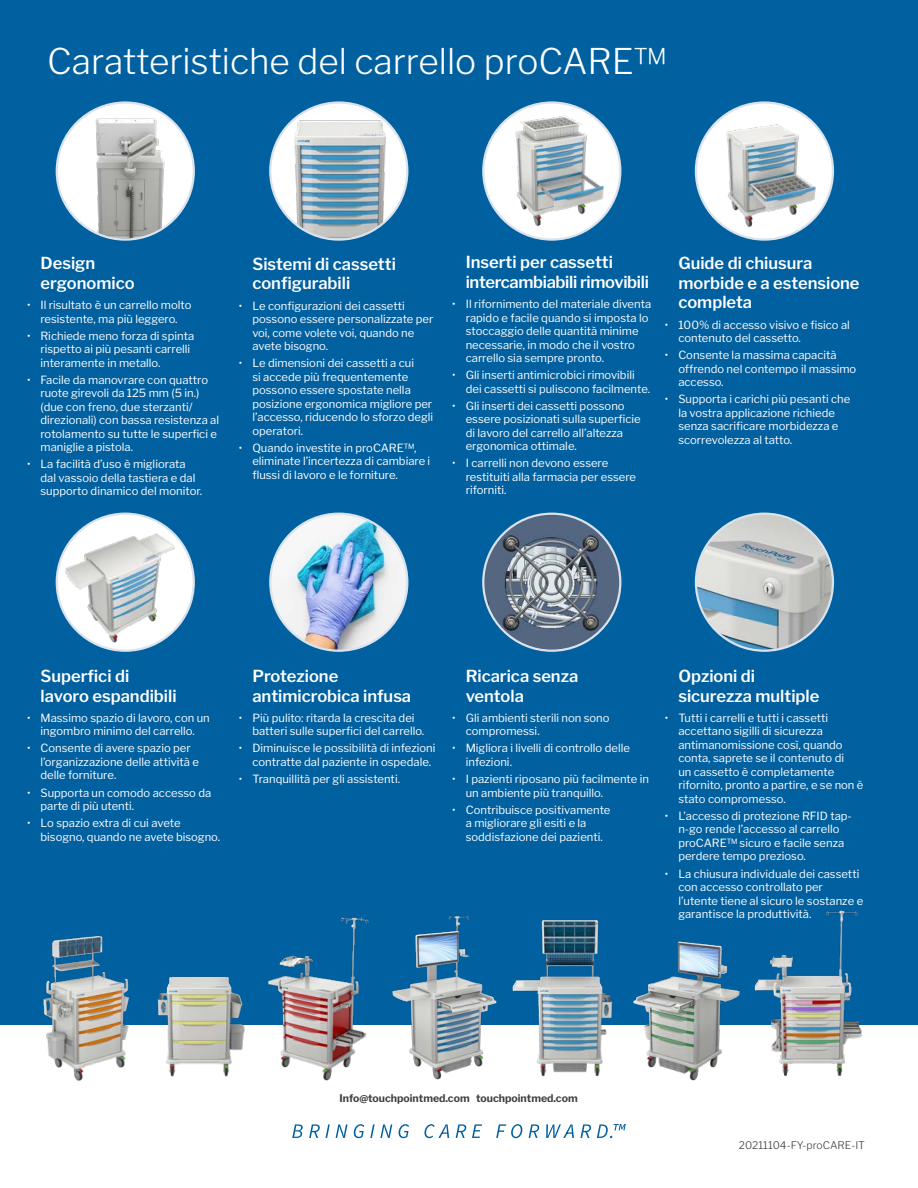
<style>
.page{position:relative;width:918px;height:1188px;background:#fff}
.page>*{position:absolute;margin:0;border:0;box-sizing:border-box;transform-origin:0 0}
.t1{font:300 35.25px "Libre Franklin";color:#fff}
.Photo_Captions_Large{font:600 16.5px/19.8px "Libre Franklin";color:#fff}
.Photo_Captions_Large-2{font:600 16.5px/19.8px "Libre Franklin";letter-spacing:-.02em;color:#fff}
.t2{font:11.25px/13.5px "Libre Franklin";color:#fff}
.t3{font:700 10.5px "Libre Franklin";color:#3e3e3f}
.t4{font:300 10.5px "Libre Franklin";color:#3e3e3f}
</style>
<div class="page">
<div style="left:0;top:0;width:918px;height:1024px;background:#0060a0"></div>
<svg style="left:292px;top:1124px;width:11px;height:14px"></svg>
<svg style="left:309px;top:1124px;width:11px;height:14px"></svg>
<svg style="left:326px;top:1124px;width:4px;height:14px"></svg>
<svg style="left:336px;top:1124px;width:12px;height:14px"></svg>
<svg style="left:354px;top:1124px;width:10px;height:14px"></svg>
<svg style="left:370px;top:1124px;width:22px;height:14px"></svg>
<svg style="left:399px;top:1124px;width:10px;height:14px"></svg>
<svg style="left:424px;top:1124px;width:25px;height:14px"></svg>
<svg style="left:456px;top:1124px;width:10px;height:14px"></svg>
<svg style="left:472px;top:1124px;width:10px;height:14px"></svg>
<svg style="left:496px;top:1124px;width:26px;height:14px"></svg>
<svg style="left:529px;top:1124px;width:10px;height:14px"></svg>
<svg style="left:546px;top:1124px;width:28px;height:14px"></svg>
<svg style="left:580px;top:1124px;width:11px;height:14px"></svg>
<svg style="left:597px;top:1124px;width:29px;height:14px"></svg>
<img style="left:151px;top:976px;width:97px;height:101px">
<img style="left:262px;top:917px;width:110px;height:164px">
<img style="left:34px;top:935px;width:103px;height:146px">
<img style="left:504px;top:920px;width:112px;height:156px">
<img style="left:385px;top:917px;width:117px;height:163px">
<img style="left:752px;top:910px;width:117px;height:166px">
<img style="left:622px;top:941px;width:124px;height:140px">
<img style="left:270px;top:103px;width:137px;height:137px;border-radius:69px">
<svg style="left:696px;top:103px;width:137px;height:137px"></svg>
<img style="left:700px;top:108px;width:127px;height:127px">
<svg style="left:483px;top:103px;width:137px;height:137px"></svg>
<img style="left:489px;top:108px;width:127px;height:127px">
<img style="left:57px;top:103px;width:137px;height:137px;border-radius:69px">
<img style="left:270px;top:514px;width:137px;height:137px;border-radius:69px">
<img style="left:696px;top:514px;width:137px;height:137px;border-radius:69px">
<img style="left:483px;top:514px;width:137px;height:137px;border-radius:69px">
<svg style="left:57px;top:514px;width:137px;height:137px;background:#f8fafb"></svg>
<img style="left:60px;top:528px;width:120px;height:119px">
<p class="t1" style="left:47px;top:40px;width:620px">Caratteristiche del carrello proCARE™</p>
<p class="Photo_Captions_Large" style="left:40px;top:253px;width:96px">Design ergonomico</p>
<p class="t2" style="left:27px;top:298px;width:166px;text-align:center">• Il risultato è un carrello molto resistente, ma più leggero.</p>
<p class="t2" style="left:40px;top:329px;width:155px;text-indent:-14px">• Richiede meno forza di spinta rispetto ai più pesanti carrelli interamente in metallo.</p>
<p class="t2" style="left:40px;top:373px;width:180px;text-indent:-14px">• Facile da manovrare con quattro ruote girevoli da 125 mm (5 in.) (due con freno, due sterzanti/ direzionali) con bassa resistenza al rotolamento su tutte le superfici e maniglie a pistola.</p>
<p class="t2" style="left:40px;top:458px;width:163px;text-indent:-14px">• La facilità d’uso è migliorata dal vassoio della tastiera e dal supporto dinamico del monitor.</p>
<p class="Photo_Captions_Large" style="left:252px;top:254px;width:145px">Sistemi di cassetti configurabili</p>
<p class="t2" style="left:252px;top:299px;width:183px;text-indent:-14px">• Le configurazioni dei cassetti possono essere personalizzate per voi, come volete voi, quando ne avete bisogno.</p>
<p class="t2" style="left:252px;top:356px;width:182px;text-indent:-14px">• Le dimensioni dei cassetti a cui<br>si accede più frequentemente possono essere spostate nella posizione ergonomica migliore per l’accesso, riducendo lo sforzo degli operatori.</p>
<p class="t2" style="left:252px;top:441px;width:179px;text-indent:-14px">• Quando investite in proCARE™, eliminate l’incertezza di cambiare i flussi di lavoro e le forniture.</p>
<p class="Photo_Captions_Large-2" style="left:466px;top:253px;width:185px">Inserti per cassetti intercambiabili rimovibili</p>
<p class="t2" style="left:466px;top:298px;width:187px;text-indent:-14px">• Il rifornimento del materiale diventa rapido e facile quando si imposta lo stoccaggio delle quantità minime necessarie, in modo che il vostro carrello sia sempre pronto.</p>
<p class="t2" style="left:466px;top:369px;width:186px;text-indent:-14px">• Gli inserti antimicrobici rimovibili dei cassetti si puliscono facilmente.</p>
<p class="t2" style="left:466px;top:399px;width:177px;text-indent:-14px">• Gli inserti dei cassetti possono essere posizionati sulla superficie di lavoro del carrello all’altezza ergonomica ottimale.</p>
<p class="t2" style="left:466px;top:457px;width:172px;text-indent:-14px">• I carrelli non devono essere restituiti alla farmacia per essere riforniti.</p>
<p class="Photo_Captions_Large" style="left:678px;top:253px;width:183px">Guide di chiusura morbide e a estensione completa</p>
<p class="t2" style="left:678px;top:318px;width:173px;text-indent:-14px">• 100% di accesso visivo e fisico al contenuto del cassetto.</p>
<p class="t2" style="left:678px;top:348px;width:180px;text-indent:-14px">• Consente la massima capacità offrendo nel contempo il massimo accesso.</p>
<p class="t2" style="left:678px;top:392px;width:174px;text-indent:-14px">• Supporta i carichi più pesanti che la vostra applicazione richiede senza sacrificare morbidezza e scorrevolezza al tatto.</p>
<p class="Photo_Captions_Large" style="left:40px;top:666px;width:138px">Superfici di lavoro espandibili</p>
<p class="t2" style="left:27px;top:711px;width:184px;text-align:center">• Massimo spazio di lavoro, con un ingombro minimo del carrello.</p>
<p class="t2" style="left:40px;top:742px;width:160px;text-indent:-14px">• Consente di avere spazio per l’organizzazione delle attività e delle forniture.</p>
<p class="t2" style="left:40px;top:786px;width:172px;text-indent:-14px">• Supporta un comodo accesso da parte di più utenti.</p>
<p class="t2" style="left:40px;top:816px;width:181px;text-indent:-14px">• Lo spazio extra di cui avete bisogno, quando ne avete bisogno.</p>
<p class="Photo_Captions_Large" style="left:252px;top:666px;width:160px">Protezione antimicrobica infusa</p>
<p class="t2" style="left:252px;top:711px;width:173px;text-indent:-14px">• Più pulito: ritarda la crescita dei batteri sulle superfici del carrello.</p>
<p class="t2" style="left:252px;top:742px;width:185px;text-indent:-14px">• Diminuisce le possibilità di infezioni contratte dal paziente in ospedale.</p>
<p class="t2" style="left:239px;top:772px;width:163px">• Tranquillità per gli assistenti.</p>
<p class="Photo_Captions_Large" style="left:466px;top:666px;width:114px">Ricarica senza ventola</p>
<p class="t2" style="left:466px;top:711px;width:145px;text-indent:-14px">• Gli ambienti sterili non sono compromessi.</p>
<p class="t2" style="left:466px;top:742px;width:166px;text-indent:-14px">• Migliora i livelli di controllo delle infezioni.</p>
<p class="t2" style="left:466px;top:772px;width:185px;text-indent:-14px">• I pazienti riposano più facilmente in un ambiente più tranquillo.</p>
<p class="t2" style="left:466px;top:803px;width:146px;text-indent:-14px">• Contribuisce positivamente a migliorare gli esiti e la soddisfazione dei pazienti.</p>
<p class="Photo_Captions_Large" style="left:678px;top:666px;width:143px">Opzioni di sicurezza multiple</p>
<p class="t2" style="left:678px;top:711px;width:187px;text-indent:-14px">• Tutti i carrelli e tutti i cassetti accettano sigilli di sicurezza antimanomissione così, quando conta, saprete se il contenuto di<br>un cassetto è completamente rifornito, pronto a partire, e se non è stato compromesso.</p>
<p class="t2" style="left:678px;top:809px;width:175px;text-indent:-14px">• L’accesso di protezione RFID tap&shy;n-go rende l’accesso al carrello proCARE™ sicuro e facile senza perdere tempo prezioso.</p>
<p class="t2" style="left:678px;top:867px;width:186px;text-indent:-14px">• La chiusura individuale dei cassetti con accesso controllato per l’utente tiene al sicuro le sostanze e garantisce la produttività.</p>
<p class="t3" style="left:340px;top:1092px;width:240px">Info@touchpointmed.com touchpointmed.com</p>
<p class="t4" style="left:739px;top:1139px;width:128px">20211104-FY-proCARE-IT</p>
</div>
